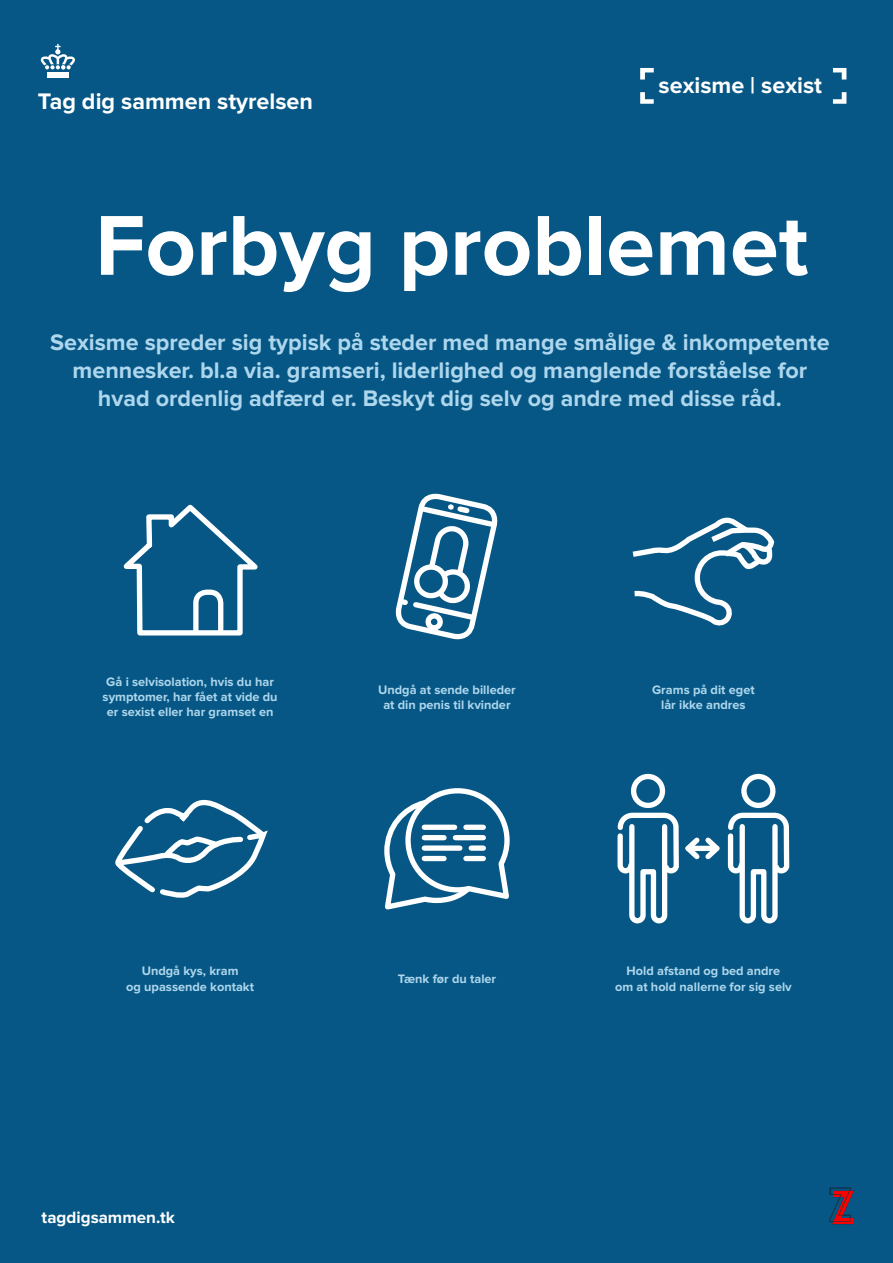
<style>
.page{position:relative;width:893px;height:1263px;background:#065785}
.page>*{position:absolute;margin:0;border:0;box-sizing:border-box;transform-origin:0 0}
.t1{font:700 88.05px "Proxima Nova";color:#fff}
.t2{font:700 23.4px/28px "Proxima Nova";color:#aed7ed;text-align:center}
.t3{font:700 23.4px "Proxima Nova";color:#fff}
.t4{font:700 16.95px "Proxima Nova";color:#fff}
.t5{font:700 12.75px/15.3px "Proxima Nova";color:#aed7ed;text-align:center}
</style>
<div class="page">
<img style="left:829px;top:1187px;width:26px;height:38px">
<div style="left:640px;top:68px;width:206px;height:36px;background:#065785"></div>
<svg style="left:114px;top:794px;width:157px;height:104px;background:#32749a"></svg>
<svg style="left:381px;top:785px;width:132px;height:129px"></svg>
<div style="left:424px;top:825px;width:31px;height:5px;background:#fff"></div>
<div style="left:466px;top:825px;width:17px;height:5px;background:#fff"></div>
<div style="left:424px;top:835px;width:20px;height:5px;background:#fff"></div>
<div style="left:455px;top:835px;width:28px;height:5px;background:#fff"></div>
<div style="left:424px;top:845px;width:36px;height:6px;background:#fff"></div>
<div style="left:471px;top:845px;width:12px;height:6px;background:#fff"></div>
<div style="left:424px;top:856px;width:20px;height:5px;background:#fff"></div>
<div style="left:466px;top:856px;width:17px;height:5px;background:#fff"></div>
<hr style="left:47px;top:75px;width:22px;height:2px;background:#fff">
<hr style="left:47px;top:72px;width:22px;height:2px;background:#fff">
<svg style="left:41px;top:44px;width:34px;height:25px"></svg>
<svg style="left:392px;top:490px;width:109px;height:167px"></svg>
<svg style="left:627px;top:516px;width:150px;height:115px;background:#2c7198"></svg>
<svg style="left:113px;top:500px;width:156px;height:138px;background:#276d95"></svg>
<div style="left:631px;top:774px;width:34px;height:34px;border:5px solid #fff;border-radius:50%"></div>
<div style="left:741px;top:774px;width:34px;height:34px;border:5px solid #fff;border-radius:50%"></div>
<svg style="left:615px;top:810px;width:177px;height:116px"></svg>
<p class="t3" style="left:38px;top:90px;width:277px">Tag dig sammen styrelsen</p>
<p class="t3" style="left:659px;top:74px;width:165px">sexisme | sexist</p>
<p class="t1" style="left:95px;top:205px;width:715px">Forbyg problemet</p>
<p class="t2" style="left:50px;top:329px;width:781px">Sexisme spreder sig typisk på steder med mange smålige &amp; inkompetente mennesker. bl.a via. gramseri, liderlighed og manglende forståelse for hvad ordenlig adfærd er. Beskyt dig selv og andre med disse råd.</p>
<p class="t5" style="left:103px;top:674px;width:177px">Gå i selvisolation, hvis du har symptomer, har fået at vide du er sexist eller har gramset en</p>
<p class="t5" style="left:126px;top:964px;width:129px">Undgå kys, kram<br>og upassende kontakt</p>
<p class="t4" style="left:42px;top:1210px;width:135px">tagdigsammen.tk</p>
<p class="t5" style="left:378px;top:682px;width:139px">Undgå at sende billeder at din penis til kvinder</p>
<p class="t5" style="left:652px;top:682px;width:104px">Grams på dit eget lår ikke andres</p>
<p class="t5" style="left:398px;top:972px;width:100px">Tænk før du taler</p>
<p class="t5" style="left:615px;top:964px;width:178px">Hold afstand og bed andre<br>om at hold nallerne for sig selv</p>
</div>
